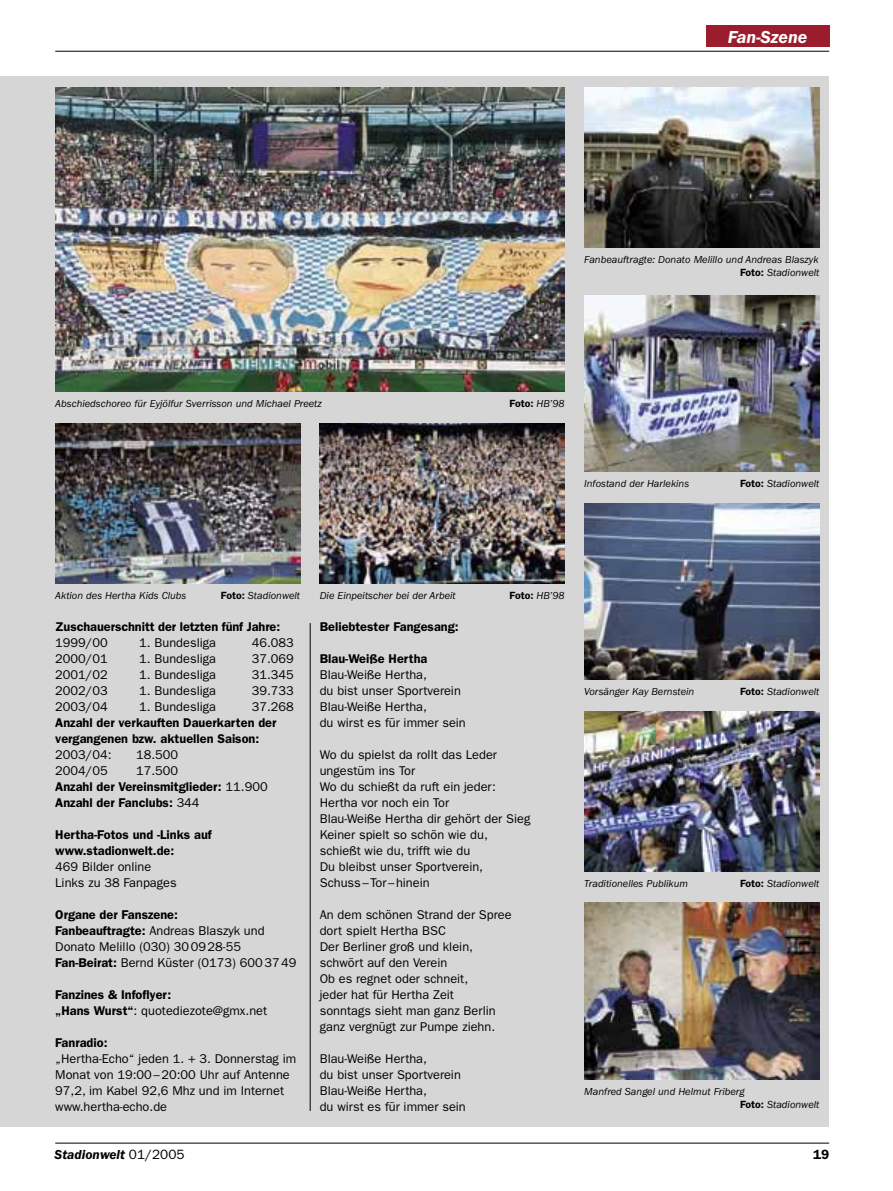
<style>
.page{position:relative;width:893px;height:1191px;background:#fff}
.page>*{position:absolute;margin:0;border:0;box-sizing:border-box;transform-origin:0 0}
.t1{font:italic 600 18px "Franklin Gothic LT";color:#fff}
.t2{font:italic 600 13.5px "Franklin Gothic LT";color:#000}
.t3{font:600 13.5px "Franklin Gothic LT";color:#000}
.t4{font:12.75px/16px "Franklin Gothic LT";color:#000}
.t5{font:600 12.75px/16px "Franklin Gothic LT";color:#000}
.t6{font:italic 10.5px/12.6px "Franklin Gothic LT";color:#000;text-align:right}
.t7{font:600 10.5px "Franklin Gothic LT";color:#000}
.s1{font-weight:600;font-style:normal}
.s2{font-weight:400;font-style:italic}
.s3{font-weight:400}
.s4{font-weight:600}
.s5{font-weight:400;font-style:normal}
</style>
<div class="page">
<hr style="left:55px;top:51px;width:774px;height:1px;background:#000">
<hr style="left:55px;top:1142px;width:774px;height:1px;background:#000">
<div style="left:706px;top:26px;width:123px;height:21px;background:#9b1d2d"></div>
<div style="left:0;top:77px;width:829px;height:1050px;background:#d6d6d6"></div>
<hr style="left:310px;top:623px;width:1px;height:488px;background:#000">
<img style="left:55px;top:423px;width:245px;height:160px">
<img style="left:320px;top:423px;width:245px;height:160px">
<img style="left:584px;top:87px;width:235px;height:160px">
<img style="left:584px;top:295px;width:235px;height:176px">
<img style="left:584px;top:711px;width:235px;height:160px">
<img style="left:584px;top:503px;width:235px;height:176px">
<img style="left:584px;top:903px;width:235px;height:176px">
<img style="left:55px;top:87px;width:510px;height:304px">
<h1 class="t1" style="left:728px;top:27px;width:81px">Fan-Szene</h1>
<p class="t6" style="left:584px;top:253px;width:237px">Fanbeauftragte: Donato Melillo und Andreas Blaszyk<br><span class="s1">Foto:</span> Stadionwelt</p>
<p class="t6" style="left:55px;top:397px;width:268px">Abschiedschoreo für Eyjölfur Sverrisson und Michael Preetz</p>
<p class="t7" style="left:510px;top:397px;width:57px">Foto: <span class="s2">HB’98</span></p>
<p class="t6" style="left:584px;top:477px;width:106px">Infostand der Harlekins</p>
<p class="t6" style="left:740px;top:477px;width:81px"><span class="s1">Foto:</span> Stadionwelt</p>
<p class="t6" style="left:55px;top:589px;width:133px">Aktion des Hertha Kids Clubs</p>
<p class="t6" style="left:221px;top:589px;width:81px"><span class="s1">Foto:</span> Stadionwelt</p>
<p class="t6" style="left:320px;top:589px;width:138px">Die Einpeitscher bei der Arbeit</p>
<p class="t7" style="left:510px;top:589px;width:57px">Foto: <span class="s2">HB’98</span></p>
<p class="t5" style="left:55px;top:618px;width:226px">Zuschauerschnitt der letzten fünf Jahre:</p>
<p class="t4" style="left:55px;top:635px;width:54px">1999/00</p>
<p class="t4" style="left:139px;top:635px;width:78px">1. Bundesliga</p>
<p class="t4" style="left:252px;top:635px;width:44px">46.083</p>
<p class="t4" style="left:55px;top:651px;width:54px">2000/01</p>
<p class="t4" style="left:139px;top:651px;width:78px">1. Bundesliga</p>
<p class="t4" style="left:252px;top:651px;width:44px">37.069</p>
<p class="t4" style="left:55px;top:667px;width:54px">2001/02</p>
<p class="t4" style="left:139px;top:667px;width:78px">1. Bundesliga</p>
<p class="t4" style="left:252px;top:667px;width:44px">31.345</p>
<p class="t4" style="left:55px;top:683px;width:54px">2002/03</p>
<p class="t4" style="left:139px;top:683px;width:78px">1. Bundesliga</p>
<p class="t4" style="left:252px;top:683px;width:44px">39.733</p>
<p class="t4" style="left:55px;top:699px;width:54px">2003/04</p>
<p class="t4" style="left:139px;top:699px;width:78px">1. Bundesliga</p>
<p class="t4" style="left:252px;top:699px;width:44px">37.268</p>
<p class="t5" style="left:55px;top:714px;width:223px">Anzahl der verkauften Dauerkarten der vergangenen bzw. aktuellen Saison:</p>
<p class="t4" style="left:55px;top:746px;width:58px">2003/04:</p>
<p class="t4" style="left:136px;top:746px;width:44px">18.500</p>
<p class="t4" style="left:55px;top:762px;width:54px">2004/05</p>
<p class="t5" style="left:55px;top:762px;width:214px;text-indent:81px"><span class="s3">17.500<br></span>Anzahl der Vereinsmitglieder: <span class="s3">11.900<br></span>Anzahl der Fanclubs: <span class="s3">344</span></p>
<p class="t5" style="left:55px;top:826px;width:158px">Hertha-Fotos und -Links auf www.stadionwelt.de:</p>
<p class="t4" style="left:55px;top:858px;width:123px">469 Bilder online<br>Links zu 38 Fanpages</p>
<p class="t4" style="left:55px;top:906px;width:243px"><span class="s4">Organe der Fanszene:<br>Fanbeauftragte:</span> Andreas Blaszyk und Donato Melillo (030) 30 09 28-55<br><span class="s4">Fan-Beirat:</span> Bernd Küster (0173) 600 37 49</p>
<p class="t5" style="left:55px;top:986px;width:213px">Fanzines &amp; Infoflyer:<br>„Hans Wurst“<span class="s3">: quotediezote@gmx.net</span></p>
<p class="t5" style="left:55px;top:1034px;width:54px">Fanradio:</p>
<p class="t4" style="left:55px;top:1050px;width:243px">„Hertha-Echo“ jeden 1. + 3. Donnerstag im Monat von 19:00 – 20:00 Uhr auf Antenne 97,2, im Kabel 92,6 Mhz und im Internet www.hertha-echo.de</p>
<p class="t5" style="left:320px;top:618px;width:140px">Beliebtester Fangesang:</p>
<p class="t5" style="left:320px;top:650px;width:109px">Blau-Weiße Hertha</p>
<p class="t4" style="left:320px;top:667px;width:148px">Blau-Weiße Hertha,<br>du bist unser Sportverein<br>Blau-Weiße Hertha,<br>du wirst es für immer sein</p>
<p class="t4" style="left:320px;top:746px;width:212px">Wo du spielst da rollt das Leder ungestüm ins Tor<br>Wo du schießt da ruft ein jeder:<br>Hertha vor noch ein Tor<br>Blau-Weiße Hertha dir gehört der Sieg<br>Keiner spielt so schön wie du, schießt wie du, trifft wie du<br>Du bleibst unser Sportverein,<br>Schuss – Tor – hinein</p>
<p class="t4" style="left:320px;top:906px;width:193px">An dem schönen Strand der Spree dort spielt Hertha BSC<br>Der Berliner groß und klein, schwört auf den Verein<br>Ob es regnet oder schneit,<br>jeder hat für Hertha Zeit<br>sonntags sieht man ganz Berlin ganz vergnügt zur Pumpe ziehn.</p>
<p class="t4" style="left:320px;top:1050px;width:148px">Blau-Weiße Hertha,<br>du bist unser Sportverein<br>Blau-Weiße Hertha,<br>du wirst es für immer sein</p>
<p class="t6" style="left:584px;top:685px;width:112px">Vorsänger Kay Bernstein</p>
<p class="t6" style="left:740px;top:685px;width:81px"><span class="s1">Foto:</span> Stadionwelt</p>
<p class="t6" style="left:584px;top:877px;width:105px">Traditionelles Publikum</p>
<p class="t6" style="left:740px;top:877px;width:81px"><span class="s1">Foto:</span> Stadionwelt</p>
<p class="t6" style="left:740px;top:1085px;width:81px;text-align:left;text-indent:-156px">Manfred Sangel und Helmut Friberg<br><span class="s1">Foto:</span> Stadionwelt</p>
<p class="t2" style="left:55px;top:1146px;width:131px">Stadionwelt <span class="s5">01/2005</span></p>
<p class="t3" style="left:813px;top:1146px;width:18px">19</p>
</div>
